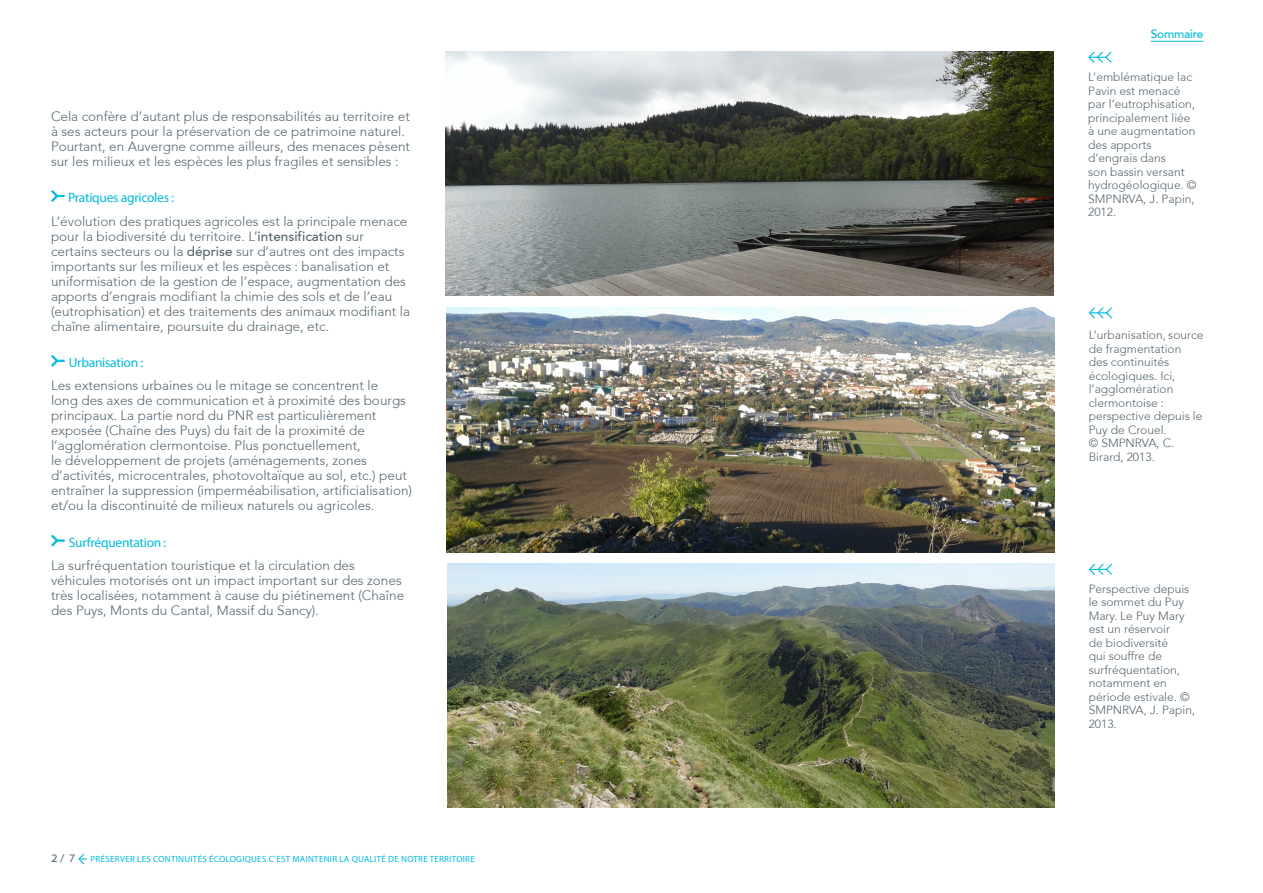
<style>
.page{position:relative;width:1263px;height:893px;background:#fff}
.page>*{position:absolute;margin:0;border:0;box-sizing:border-box;transform-origin:0 0}
.t1{font:300 13.5px/15px "Avenir 35";color:#546470}
.t2{font:13.5px "Myriad Pro";letter-spacing:-.02em;color:#00badf}
.legende{font:300 12px/13.5px "Avenir 35";color:#546470}
.t3{font:500 12px "Avenir 65";letter-spacing:-.02em;color:#00badf}
.t4{font:11.55px "Myriad Pro";color:#546470;scale:1.11 1}
.t5{font:9px "Myriad Pro";letter-spacing:.03em;color:#00badf}
.s1{font-family:"Avenir 65";font-weight:500}
</style>
<div class="page">
<img style="left:446px;top:52px;width:607px;height:244px">
<img style="left:447px;top:564px;width:607px;height:244px">
<svg style="left:78px;top:853px;width:9px;height:12px"></svg>
<svg style="left:1088px;top:51px;width:24px;height:12px"></svg>
<svg style="left:1088px;top:563px;width:24px;height:12px"></svg>
<svg style="left:51px;top:190px;width:14px;height:12px"></svg>
<svg style="left:51px;top:355px;width:14px;height:12px"></svg>
<svg style="left:51px;top:535px;width:14px;height:12px"></svg>
<img style="left:446px;top:307px;width:608px;height:245px">
<svg style="left:1088px;top:307px;width:24px;height:12px"></svg>
<hr style="left:1151px;top:41px;width:52px;height:1px;background:#00badf">
<p class="t1" style="left:51px;top:109px;width:360px">Cela confère d’autant plus de responsabilités au territoire et à ses acteurs pour la préservation de ce patrimoine naturel.<br>Pourtant, en Auvergne comme ailleurs, des menaces pèsent sur les milieux et les espèces les plus fragiles et sensibles :</p>
<p class="t2" style="left:68px;top:189px;width:107px">Pratiques agricoles :</p>
<p class="t1" style="left:51px;top:213px;width:361px">L’évolution des pratiques agricoles est la principale menace pour la biodiversité du territoire. L’<span class="s1">intensification</span> sur certains secteurs ou la <span class="s1">déprise</span> sur d’autres ont des impacts importants sur les milieux et les espèces : banalisation et uniformisation de la gestion de l’espace, augmentation des apports d’engrais modifiant la chimie des sols et de l’eau (eutrophisation) et des traitements des animaux modifiant la chaîne alimentaire, poursuite du drainage, etc.</p>
<p class="t2" style="left:69px;top:354px;width:76px">Urbanisation :</p>
<p class="t1" style="left:51px;top:378px;width:363px">Les extensions urbaines ou le mitage se concentrent le<br>long des axes de communication et à proximité des bourgs principaux. La partie nord du PNR est particulièrement exposée (Chaîne des Puys) du fait de la proximité de l’agglomération clermontoise. Plus ponctuellement,<br>le développement de projets (aménagements, zones d’activités, microcentrales, photovoltaïque au sol, etc.) peut entraîner la suppression (imperméabilisation, artificialisation) et/ou la discontinuité de milieux naturels ou agricoles.</p>
<p class="t2" style="left:69px;top:534px;width:99px">Surfréquentation :</p>
<p class="t1" style="left:51px;top:558px;width:355px">La surfréquentation touristique et la circulation des véhicules motorisés ont un impact important sur des zones très localisées, notamment à cause du piétinement (Chaîne des Puys, Monts du Cantal, Massif du Sancy).</p>
<p class="t4" style="left:51px;top:851px;width:24px">2 / 7</p>
<p class="t5" style="left:91px;top:854px;width:386px">PRÉSERVER LES CONTINUITÉS ÉCOLOGIQUES C’EST MAINTENIR LA QUALITÉ DE NOTRE TERRITOIRE</p>
<p class="t3" style="left:1151px;top:27px;width:54px">Sommaire</p>
<p class="legende" style="left:1088px;top:71px;width:110px">L’emblématique lac<br>Pavin est menacé par l’eutrophisation, principalement liée à une augmentation des apports d’engrais dans<br>son bassin versant hydrogéologique. ©<br>SMPNRVA, J. Papin,<br>2012.</p>
<p class="legende" style="left:1089px;top:328px;width:116px">L’urbanisation, source de fragmentation des continuités écologiques. Ici, l’agglomération clermontoise : perspective depuis le<br>Puy de Crouel.</p>
<p class="legende" style="left:1089px;top:436px;width:87px">© SMPNRVA, C.<br>Birard, 2013.</p>
<p class="legende" style="left:1089px;top:582px;width:108px">Perspective depuis le sommet du Puy<br>Mary. Le Puy Mary est un réservoir<br>de biodiversité<br>qui souffre de surfréquentation, notamment en période estivale. ©<br>SMPNRVA, J. Papin,<br>2013.</p>
</div>
